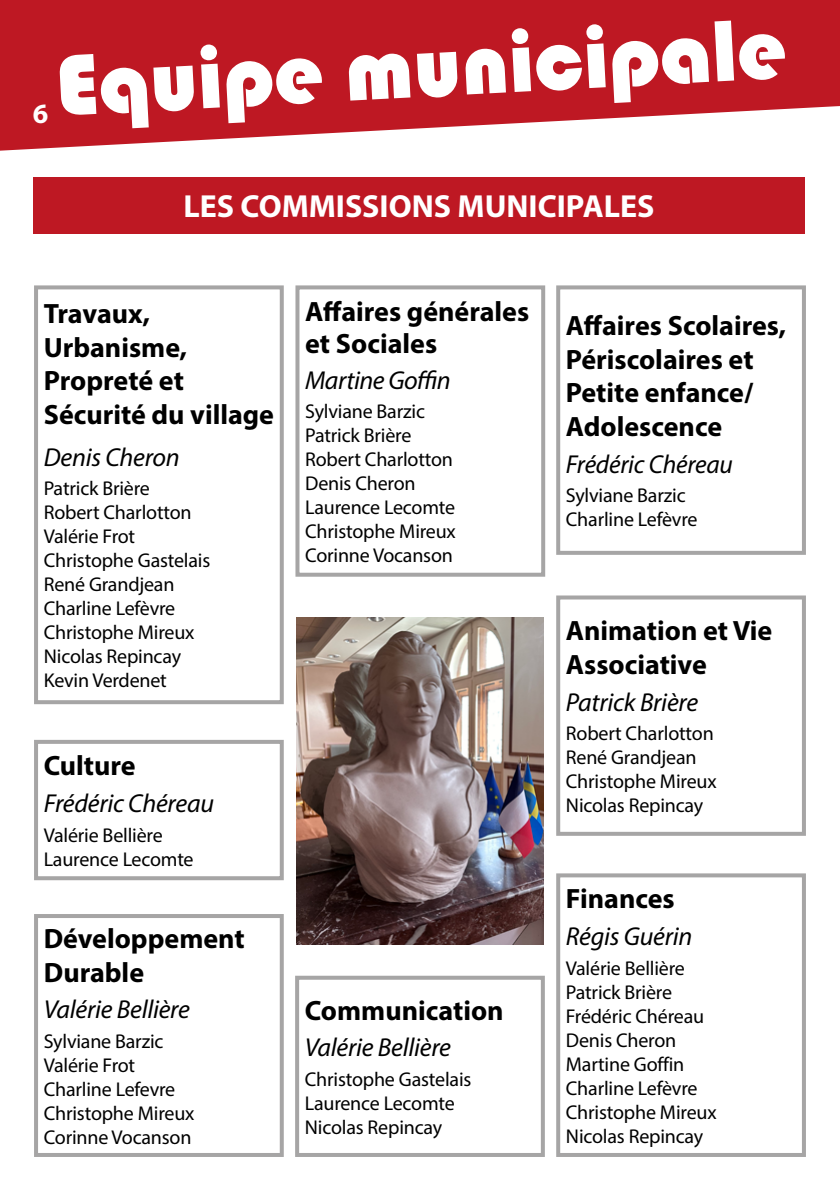
<style>
.page{position:relative;width:840px;height:1191px;background:#fff}
.page>*{position:absolute;margin:0;border:0;box-sizing:border-box;transform-origin:0 0}
.t1{font:90px "Bauhaus 93";color:#fff}
.t2{font:700 32px "Myriad Pro";color:#fff}
.t3{font:700 28px/33.6px "Myriad Pro";color:#000}
.t4{font:700 28px "Myriad Pro";color:#fff}
.t5{font:italic 26px "Myriad Pro";letter-spacing:-.01em;color:#000}
.t6{font:20px/24px "Myriad Pro";letter-spacing:-.01em;color:#000}
</style>
<div class="page">
<svg style="left:0;top:0;width:839px;height:151px;background:#c73a43"></svg>
<div style="left:34px;top:285px;width:249px;height:419px;border:4px solid #a6a5a5"></div>
<div style="left:556px;top:285px;width:249px;height:270px;border:4px solid #a6a5a5"></div>
<div style="left:33px;top:177px;width:771px;height:56px;background:#be1823"></div>
<div style="left:295px;top:285px;width:250px;height:292px;border:4px solid #a6a5a5"></div>
<div style="left:295px;top:975px;width:249px;height:182px;border:4px solid #a6a5a5"></div>
<div style="left:556px;top:873px;width:249px;height:284px;border:4px solid #a6a5a5"></div>
<div style="left:34px;top:740px;width:249px;height:140px;border:4px solid #a6a5a5"></div>
<div style="left:34px;top:914px;width:249px;height:243px;border:4px solid #a6a5a5"></div>
<div style="left:556px;top:595px;width:249px;height:241px;border:4px solid #a6a5a5"></div>
<img style="left:296px;top:618px;width:247px;height:326px">
<h3 class="t4" style="left:33px;top:96px;width:17px">6</h3>
<h1 class="t1" style="left:53px;top:35px;width:732px;rotate:-3deg">Equipe municipale</h1>
<h2 class="t2" style="left:183px;top:185px;width:472px">LES COMMISSIONS MUNICIPALES</h2>
<h3 class="t3" style="left:44px;top:296px;width:232px">Travaux,<br>Urbanisme,<br>Propreté et<br>Sécurité du village</h3>
<h3 class="t5" style="left:44px;top:441px;width:137px">Denis Cheron</h3>
<p class="t6" style="left:44px;top:476px;width:168px">Patrick Brière<br>Robert Charlotton<br>Valérie Frot<br>Christophe Gastelais<br>René Grandjean<br>Charline Lefèvre<br>Christophe Mireux<br>Nicolas Repincay<br>Kevin Verdenet</p>
<h3 class="t3" style="left:44px;top:748px;width:93px">Culture</h3>
<h3 class="t5" style="left:44px;top:787px;width:172px">Frédéric Chéreau</h3>
<p class="t6" style="left:44px;top:822px;width:151px">Valérie Bellière<br>Laurence Lecomte</p>
<h3 class="t3" style="left:44px;top:920px;width:202px">Développement<br>Durable</h3>
<h3 class="t5" style="left:44px;top:993px;width:148px">Valérie Bellière</h3>
<p class="t6" style="left:44px;top:1029px;width:152px">Sylviane Barzic<br>Valérie Frot<br>Charline Lefevre<br>Christophe Mireux<br>Corinne Vocanson</p>
<h3 class="t3" style="left:305px;top:294px;width:225px;line-height:32px">Affaires générales et Sociales</h3>
<h3 class="t5" style="left:305px;top:364px;width:147px">Martine Goffin</h3>
<p class="t6" style="left:305px;top:399px;width:152px">Sylviane Barzic<br>Patrick Brière<br>Robert Charlotton<br>Denis Cheron<br>Laurence Lecomte<br>Christophe Mireux<br>Corinne Vocanson</p>
<h3 class="t3" style="left:304px;top:992px;width:200px">Communication</h3>
<h3 class="t5" style="left:304px;top:1031px;width:148px">Valérie Bellière</h3>
<p class="t6" style="left:304px;top:1067px;width:168px">Christophe Gastelais<br>Laurence Lecomte<br>Nicolas Repincay</p>
<h3 class="t3" style="left:565px;top:308px;width:221px">Affaires Scolaires,<br>Périscolaires et<br>Petite enfance/<br>Adolescence</h3>
<h3 class="t5" style="left:565px;top:448px;width:168px">Frédéric Chéreau</h3>
<p class="t6" style="left:565px;top:483px;width:133px">Sylviane Barzic<br>Charline Lefèvre</p>
<h3 class="t3" style="left:565px;top:613px;width:208px">Animation et Vie<br>Associative</h3>
<h3 class="t5" style="left:565px;top:686px;width:134px">Patrick Brière</h3>
<p class="t6" style="left:565px;top:721px;width:152px">Robert Charlotton<br>René Grandjean<br>Christophe Mireux<br>Nicolas Repincay</p>
<h3 class="t3" style="left:565px;top:881px;width:110px">Finances</h3>
<h3 class="t5" style="left:565px;top:920px;width:128px">Régis Guérin</h3>
<p class="t6" style="left:565px;top:956px;width:152px">Valérie Bellière<br>Patrick Brière<br>Frédéric Chéreau<br>Denis Cheron<br>Martine Goffin<br>Charline Lefèvre<br>Christophe Mireux<br>Nicolas Repincay</p>
</div>
